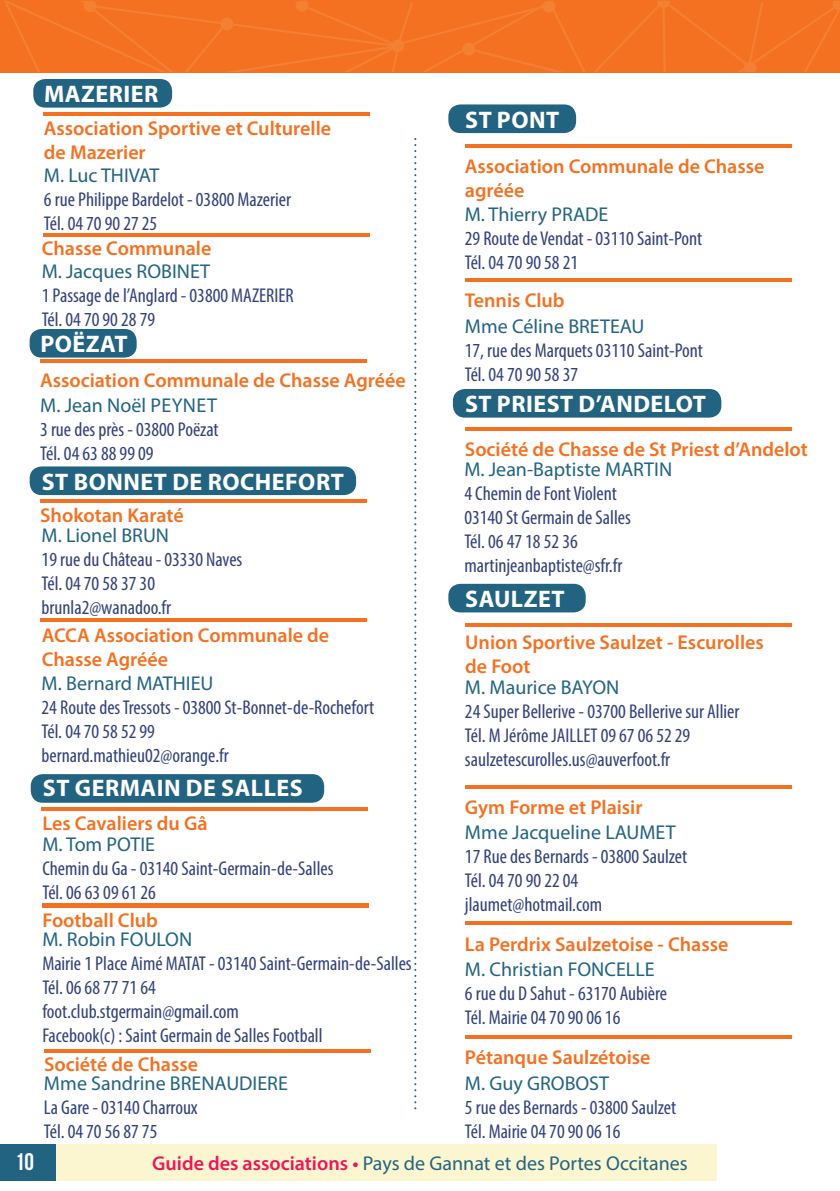
<style>
.page{position:relative;width:840px;height:1191px;background:#fff}
.page>*{position:absolute;margin:0;border:0;box-sizing:border-box;transform-origin:0 0}
.t1{font:700 24px "Myriad Pro";letter-spacing:.02em;color:#fff}
.t2{font:700 24px "Bebas Neue";color:#fff}
.t3{font:condensed 20px/24px "Myriad Pro";color:#32417c}
.t4{font:600 20px/24px "Myriad Pro";color:#f47121}
.t5{font:20px "Myriad Pro";color:#226382}
.s1{font-weight:600;color:#ee1659}
</style>
<div class="page">
<div style="left:55px;top:1144px;width:660px;height:36px;background:#fbf6cf"></div>
<div style="left:0;top:1144px;width:55px;height:36px;background:#226382"></div>
<div style="left:0;top:0;width:839px;height:72px;background:#f47121"></div>
<svg style="left:594px;top:1px;width:245px;height:71px"></svg>
<svg style="left:4px;top:1px;width:581px;height:71px"></svg>
<hr style="left:465px;top:623px;width:326px;height:4px;background:#f47121">
<hr style="left:464px;top:785px;width:326px;height:4px;background:#f47121">
<hr style="left:464px;top:921px;width:326px;height:4px;background:#f47121">
<hr style="left:464px;top:1035px;width:326px;height:4px;background:#f47121">
<svg style="left:414px;top:138px;width:2px;height:971px"></svg>
<hr style="left:42px;top:807px;width:326px;height:4px;background:#f47121">
<div style="left:31px;top:774px;width:293px;height:28px;background:#226382;border-radius:12px"></div>
<hr style="left:42px;top:903px;width:326px;height:4px;background:#f47121">
<hr style="left:464px;top:144px;width:326px;height:4px;background:#f47121">
<hr style="left:464px;top:278px;width:326px;height:4px;background:#f47121">
<hr style="left:464px;top:427px;width:326px;height:4px;background:#f47121">
<div style="left:448px;top:104px;width:127px;height:29px;background:#226382;border-radius:12px"></div>
<div style="left:452px;top:389px;width:269px;height:28px;background:#226382;border-radius:12px"></div>
<div style="left:448px;top:584px;width:137px;height:28px;background:#226382;border-radius:12px"></div>
<hr style="left:44px;top:112px;width:326px;height:4px;background:#f47121">
<hr style="left:40px;top:359px;width:326px;height:4px;background:#f47121">
<div style="left:33px;top:79px;width:139px;height:29px;background:#226382;border-radius:12px"></div>
<div style="left:30px;top:329px;width:107px;height:28px;background:#226382;border-radius:12px"></div>
<div style="left:30px;top:466px;width:326px;height:29px;background:#226382;border-radius:12px"></div>
<hr style="left:40px;top:499px;width:326px;height:4px;background:#f47121">
<hr style="left:40px;top:618px;width:326px;height:4px;background:#f47121">
<svg style="left:44px;top:1049px;width:326px;height:3px"></svg>
<hr style="left:44px;top:233px;width:326px;height:4px;background:#f47121">
<p class="t1" style="left:44px;top:79px;width:116px">MAZERIER</p>
<p class="t4" style="left:44px;top:115px;width:288px">Association Sportive et Culturelle de Mazerier</p>
<p class="t5" style="left:44px;top:163px;width:117px">M. Luc THIVAT</p>
<p class="t3" style="left:44px;top:187px;width:248px">6 rue Philippe Bardelot - 03800 Mazerier<br>Tél. 04 70 90 27 25</p>
<p class="t4" style="left:42px;top:235px;width:171px">Chasse Communale</p>
<p class="t5" style="left:42px;top:259px;width:170px">M. Jacques ROBINET</p>
<p class="t3" style="left:42px;top:283px;width:253px">1 Passage de l’Anglard - 03800 MAZERIER<br>Tél. 04 70 90 28 79</p>
<p class="t1" style="left:40px;top:328px;width:89px">POËZAT</p>
<p class="t4" style="left:40px;top:367px;width:367px">Association Communale de Chasse Agréée</p>
<p class="t5" style="left:40px;top:393px;width:178px">M. Jean Noël PEYNET</p>
<p class="t3" style="left:40px;top:417px;width:180px">3 rue des près - 03800 Poëzat<br>Tél. 04 63 88 99 09</p>
<p class="t1" style="left:42px;top:466px;width:303px">ST BONNET DE ROCHEFORT</p>
<p class="t4" style="left:40px;top:502px;width:145px">Shokotan Karaté</p>
<p class="t5" style="left:42px;top:522px;width:129px">M. Lionel BRUN</p>
<p class="t3" style="left:42px;top:547px;width:202px">19 rue du Château - 03330 Naves<br>Tél. 04 70 58 37 30 brunla2@wanadoo.fr</p>
<p class="t4" style="left:42px;top:622px;width:289px">ACCA Association Communale de<br>Chasse Agréée</p>
<p class="t5" style="left:42px;top:671px;width:173px">M. Bernard MATHIEU</p>
<p class="t3" style="left:42px;top:695px;width:334px">24 Route des Tressots - 03800 St-Bonnet-de-Rochefort<br>Tél. 04 70 58 52 99<br>bernard.mathieu02@orange.fr</p>
<p class="t1" style="left:43px;top:772px;width:261px">ST GERMAIN DE SALLES</p>
<p class="t4" style="left:42px;top:811px;width:167px">Les Cavaliers du Gâ</p>
<p class="t5" style="left:42px;top:832px;width:114px">M. Tom POTIE</p>
<p class="t3" style="left:42px;top:856px;width:292px">Chemin du Ga - 03140 Saint-Germain-de-Salles<br>Tél. 06 63 09 61 26</p>
<p class="t4" style="left:42px;top:907px;width:117px">Football Club</p>
<p class="t5" style="left:42px;top:926px;width:151px">M. Robin FOULON</p>
<p class="t3" style="left:42px;top:951px;width:370px">Mairie 1 Place Aimé MATAT - 03140 Saint-Germain-de-Salles Tél. 06 68 77 71 64<br>foot.club.stgermain@gmail.com<br>Facebook(c) : Saint Germain de Salles Football</p>
<p class="t4" style="left:44px;top:1051px;width:155px">Société de Chasse</p>
<p class="t5" style="left:44px;top:1071px;width:245px">Mme Sandrine BRENAUDIERE</p>
<p class="t3" style="left:44px;top:1095px;width:155px">La Gare - 03140 Charroux<br>Tél. 04 70 56 87 75</p>
<p class="t1" style="left:465px;top:104px;width:95px">ST PONT</p>
<p class="t4" style="left:464px;top:153px;width:301px">Association Communale de Chasse agréée</p>
<p class="t5" style="left:464px;top:202px;width:145px">M. Thierry PRADE</p>
<p class="t3" style="left:464px;top:226px;width:239px">29 Route de Vendat - 03110 Saint-Pont<br>Tél. 04 70 90 58 21</p>
<p class="t4" style="left:464px;top:288px;width:101px">Tennis Club</p>
<p class="t5" style="left:464px;top:313px;width:181px">Mme Céline BRETEAU</p>
<p class="t3" style="left:464px;top:338px;width:239px">17, rue des Marquets 03110 Saint-Pont<br>Tél. 04 70 90 58 37</p>
<p class="t1" style="left:465px;top:388px;width:242px">ST PRIEST D’ANDELOT</p>
<p class="t4" style="left:464px;top:437px;width:344px">Société de Chasse de St Priest d’Andelot</p>
<p class="t5" style="left:464px;top:457px;width:209px">M. Jean-Baptiste MARTIN</p>
<p class="t3" style="left:464px;top:481px;width:168px">4 Chemin de Font Violent<br>03140 St Germain de Salles<br>Tél. 06 47 18 52 36 martinjeanbaptiste@sfr.fr</p>
<p class="t1" style="left:465px;top:583px;width:101px">SAULZET</p>
<p class="t4" style="left:465px;top:630px;width:300px">Union Sportive Saulzet - Escurolles de Foot</p>
<p class="t5" style="left:464px;top:675px;width:156px">M. Maurice BAYON</p>
<p class="t3" style="left:464px;top:699px;width:276px">24 Super Bellerive - 03700 Bellerive sur Allier<br>Tél. M Jérôme JAILLET 09 67 06 52 29 saulzetescurolles.us@auverfoot.fr</p>
<p class="t4" style="left:464px;top:795px;width:179px">Gym Forme et Plaisir</p>
<p class="t5" style="left:464px;top:820px;width:212px">Mme Jacqueline LAUMET</p>
<p class="t3" style="left:464px;top:844px;width:224px">17 Rue des Bernards - 03800 Saulzet<br>Tél. 04 70 90 22 04 jlaumet@hotmail.com</p>
<p class="t4" style="left:464px;top:931px;width:265px">La Perdrix Saulzetoise - Chasse</p>
<p class="t5" style="left:464px;top:956px;width:191px">M. Christian FONCELLE</p>
<p class="t3" style="left:464px;top:980px;width:203px">6 rue du D Sahut - 63170 Aubière<br>Tél. Mairie 04 70 90 06 16</p>
<p class="t4" style="left:464px;top:1045px;width:187px">Pétanque Saulzétoise</p>
<p class="t5" style="left:464px;top:1070px;width:145px">M. Guy GROBOST</p>
<p class="t3" style="left:464px;top:1094px;width:213px">5 rue des Bernards - 03800 Saulzet<br>Tél. Mairie 04 70 90 06 16</p>
<p class="t2" style="left:15px;top:1148px;width:21px">10</p>
<p class="t5" style="left:152px;top:1150px;width:537px"><span class="s1">Guide des associations •</span> Pays de Gannat et des Portes Occitanes</p>
</div>
